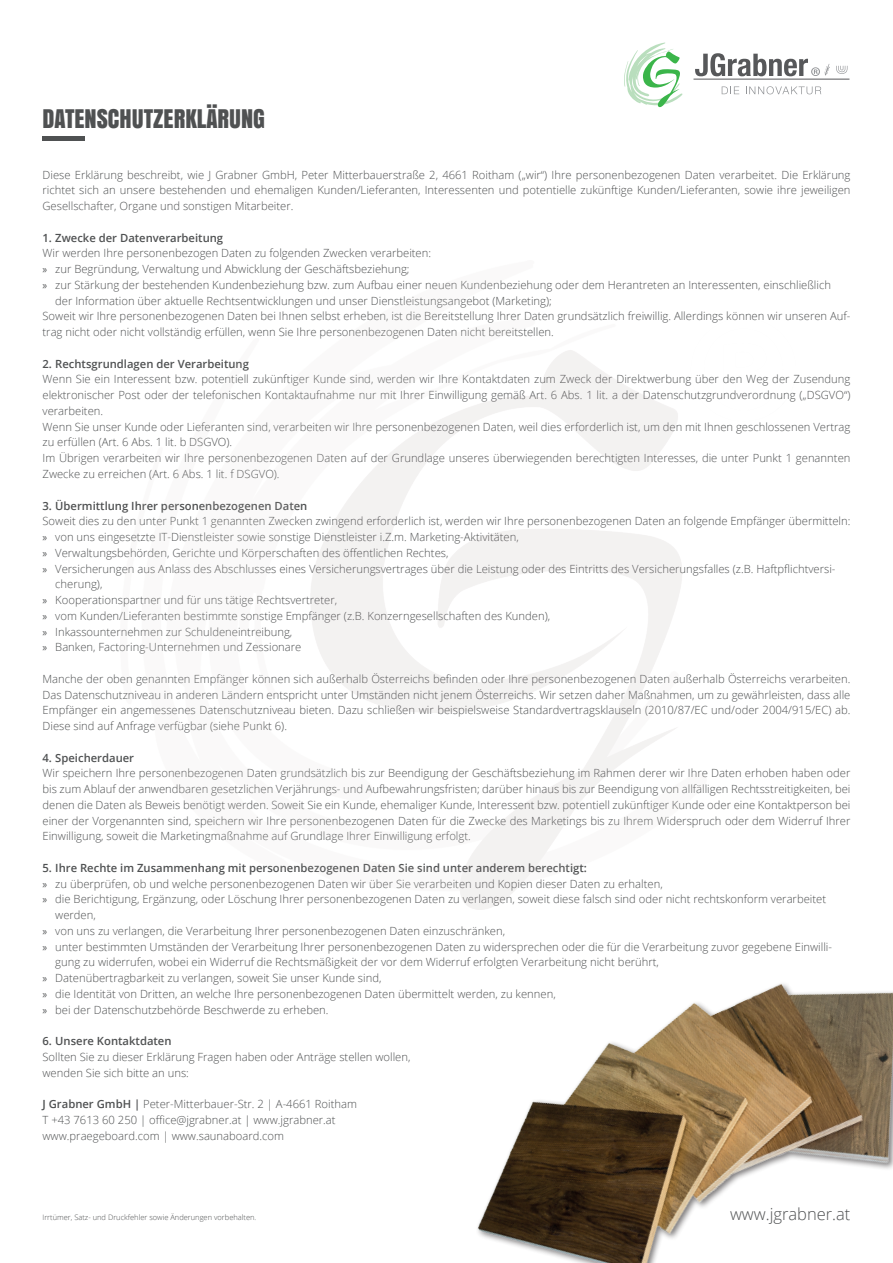
<style>
.page{position:relative;width:893px;height:1263px;background:#fff}
.page>*{position:absolute;margin:0;border:0;box-sizing:border-box;transform-origin:0 0}
.t1{font:24px "Anton";color:#4f5152}
.t2{font:300 16.5px "Open Sans";color:#4f5152}
.Fließtext_8_5_Pt{font:300 11.25px/15.8px "Open Sans";color:#4f5152}
.Fließtext_8_5_Pt-2{font:600 11.25px "Open Sans";color:#4f5152}
.t3{font:300 7.5px "Open Sans";color:#4f5152}
.s1{font-family:"Myriad Pro";font-weight:400}
.s2{font-weight:600}
</style>
<div class="page">
<div style="left:43px;top:136px;width:42px;height:5px;background:#4f5152"></div>
<svg style="left:722px;top:86px;width:17px;height:8px"></svg>
<svg style="left:746px;top:86px;width:75px;height:8px"></svg>
<svg style="left:624px;top:43px;width:58px;height:64px"></svg>
<hr style="left:693px;top:79px;width:156px;height:1px;background:#57585a">
<svg style="left:836px;top:66px;width:11px;height:8px"></svg>
<svg style="left:695px;top:53px;width:135px;height:23px"></svg>
<img style="left:471px;top:908px;width:422px;height:355px">
<p class="t1" style="left:43px;top:100px;width:224px">DATENSCHUTZERKLÄRUNG</p>
<p class="Fließtext_8_5_Pt" style="left:43px;top:166px;width:809px;text-align:justify">Diese Erklärung beschreibt, wie J Grabner GmbH, Peter Mitterbauerstraße 2, 4661 Roitham („wir“) Ihre personenbezogenen Daten verarbeitet. Die Erklärung richtet sich an unsere bestehenden und ehemaligen Kunden/Lieferanten, Interessenten und potentielle zukünftige Kunden/Lieferanten, sowie ihre jeweiligen Gesellschafter, Organe und sonstigen Mitarbeiter.</p>
<p class="Fließtext_8_5_Pt-2" style="left:43px;top:230px;width:182px">1. Zwecke der Datenverarbeitung</p>
<p class="Fließtext_8_5_Pt" style="left:43px;top:245px;width:390px">Wir werden Ihre personenbezogen Daten zu folgenden Zwecken verarbeiten:</p>
<p class="Fließtext_8_5_Pt" style="left:43px;top:261px;width:369px"><span class="s1">»</span> zur Begründung, Verwaltung und Abwicklung der Geschäftsbeziehung;</p>
<p class="Fließtext_8_5_Pt" style="left:55px;top:277px;width:777px;text-indent:-13px"><span class="s1">»</span> zur Stärkung der bestehenden Kundenbeziehung bzw. zum Aufbau einer neuen Kundenbeziehung oder dem Herantreten an Interessenten, einschließlich der Information über aktuelle Rechtsentwicklungen und unser Dienstleistungsangebot (Marketing);</p>
<p class="Fließtext_8_5_Pt" style="left:43px;top:308px;width:809px">Soweit wir Ihre personenbezogenen Daten bei Ihnen selbst erheben, ist die Bereitstellung Ihrer Daten grundsätzlich freiwillig. Allerdings können wir unseren Auf&shy;trag nicht oder nicht vollständig erfüllen, wenn Sie Ihre personenbezogenen Daten nicht bereitstellen.</p>
<p class="Fließtext_8_5_Pt-2" style="left:43px;top:356px;width:208px">2. Rechtsgrundlagen der Verarbeitung</p>
<p class="Fließtext_8_5_Pt" style="left:43px;top:371px;width:809px;text-align:justify">Wenn Sie ein Interessent bzw. potentiell zukünftiger Kunde sind, werden wir Ihre Kontaktdaten zum Zweck der Direktwerbung über den Weg der Zusendung elektronischer Post oder der telefonischen Kontaktaufnahme nur mit Ihrer Einwilligung gemäß Art. 6 Abs. 1 lit. a der Datenschutzgrundverordnung („DSGVO“) verarbeiten.</p>
<p class="Fließtext_8_5_Pt" style="left:43px;top:418px;width:809px">Wenn Sie unser Kunde oder Lieferanten sind, verarbeiten wir Ihre personenbezogenen Daten, weil dies erforderlich ist, um den mit Ihnen geschlossenen Vertrag zu erfüllen (Art. 6 Abs. 1 lit. b DSGVO).</p>
<p class="Fließtext_8_5_Pt" style="left:43px;top:450px;width:809px">Im Übrigen verarbeiten wir Ihre personenbezogenen Daten auf der Grundlage unseres überwiegenden berechtigten Interesses, die unter Punkt 1 genannten<br>Zwecke zu erreichen (Art. 6 Abs. 1 lit. f DSGVO).</p>
<p class="Fließtext_8_5_Pt-2" style="left:43px;top:498px;width:266px">3. Übermittlung Ihrer personenbezogenen Daten</p>
<p class="Fließtext_8_5_Pt" style="left:43px;top:513px;width:809px">Soweit dies zu den unter Punkt 1 genannten Zwecken zwingend erforderlich ist, werden wir Ihre personenbezogenen Daten an folgende Empfänger übermitteln:</p>
<p class="Fließtext_8_5_Pt" style="left:43px;top:529px;width:478px"><span class="s1">»</span> von uns eingesetzte IT-Dienstleister sowie sonstige Dienstleister i.Z.m. Marketing-Aktivitäten,</p>
<p class="Fließtext_8_5_Pt" style="left:43px;top:544px;width:407px"><span class="s1">»</span> Verwaltungsbehörden, Gerichte und Körperschaften des öffentlichen Rechtes,</p>
<p class="Fließtext_8_5_Pt" style="left:55px;top:560px;width:782px;text-indent:-13px"><span class="s1">»</span> Versicherungen aus Anlass des Abschlusses eines Versicherungsvertrages über die Leistung oder des Eintritts des Versicherungsfalles (z.B. Haftpflichtversi&shy;cherung),</p>
<p class="Fließtext_8_5_Pt" style="left:43px;top:592px;width:296px"><span class="s1">»</span> Kooperationspartner und für uns tätige Rechtsvertreter,</p>
<p class="Fließtext_8_5_Pt" style="left:43px;top:607px;width:509px"><span class="s1">»</span> vom Kunden/Lieferanten bestimmte sonstige Empfänger (z.B. Konzerngesellschaften des Kunden),</p>
<p class="Fließtext_8_5_Pt" style="left:43px;top:623px;width:251px"><span class="s1">»</span> Inkassounternehmen zur Schuldeneintreibung,</p>
<p class="Fließtext_8_5_Pt" style="left:43px;top:639px;width:260px"><span class="s1">»</span> Banken, Factoring-Unternehmen und Zessionare</p>
<p class="Fließtext_8_5_Pt" style="left:43px;top:670px;width:809px;text-align:justify">Manche der oben genannten Empfänger können sich außerhalb Österreichs befinden oder Ihre personenbezogenen Daten außerhalb Österreichs verarbeiten.<br>Das Datenschutzniveau in anderen Ländern entspricht unter Umständen nicht jenem Österreichs. Wir setzen daher Maßnahmen, um zu gewährleisten, dass alle Empfänger ein angemessenes Datenschutzniveau bieten. Dazu schließen wir beispielsweise Standardvertragsklauseln (2010/87/EC und/oder 2004/915/EC) ab.<br>Diese sind auf Anfrage verfügbar (siehe Punkt 6).</p>
<p class="Fließtext_8_5_Pt-2" style="left:43px;top:750px;width:93px">4. Speicherdauer</p>
<p class="Fließtext_8_5_Pt" style="left:43px;top:765px;width:809px;text-align:justify">Wir speichern Ihre personenbezogenen Daten grundsätzlich bis zur Beendigung der Geschäftsbeziehung im Rahmen derer wir Ihre Daten erhoben haben oder bis zum Ablauf der anwendbaren gesetzlichen Verjährungs- und Aufbewahrungsfristen; darüber hinaus bis zur Beendigung von allfälligen Rechtsstreitigkeiten, bei denen die Daten als Beweis benötigt werden. Soweit Sie ein Kunde, ehemaliger Kunde, Interessent bzw. potentiell zukünftiger Kunde oder eine Kontaktperson bei einer der Vorgenannten sind, speichern wir Ihre personenbezogenen Daten für die Zwecke des Marketings bis zu Ihrem Widerspruch oder dem Widerruf Ihrer Einwilligung, soweit die Marketingmaßnahme auf Grundlage Ihrer Einwilligung erfolgt.</p>
<p class="Fließtext_8_5_Pt-2" style="left:43px;top:860px;width:546px">5. Ihre Rechte im Zusammenhang mit personenbezogenen Daten Sie sind unter anderem berechtigt:</p>
<p class="Fließtext_8_5_Pt" style="left:43px;top:875px;width:622px"><span class="s1">»</span> zu überprüfen, ob und welche personenbezogenen Daten wir über Sie verarbeiten und Kopien dieser Daten zu erhalten,</p>
<p class="Fließtext_8_5_Pt" style="left:55px;top:891px;width:772px;text-indent:-13px"><span class="s1">»</span> die Berichtigung, Ergänzung, oder Löschung Ihrer personenbezogenen Daten zu verlangen, soweit diese falsch sind oder nicht rechtskonform verarbeitet werden,</p>
<p class="Fließtext_8_5_Pt" style="left:43px;top:922px;width:464px"><span class="s1">»</span> von uns zu verlangen, die Verarbeitung Ihrer personenbezogenen Daten einzuschränken,</p>
<p class="Fließtext_8_5_Pt" style="left:55px;top:938px;width:778px;text-indent:-13px"><span class="s1">»</span> unter bestimmten Umständen der Verarbeitung Ihrer personenbezogenen Daten zu widersprechen oder die für die Verarbeitung zuvor gegebene Einwilli&shy;gung zu widerrufen, wobei ein Widerruf die Rechtsmäßigkeit der vor dem Widerruf erfolgten Verarbeitung nicht berührt,</p>
<p class="Fließtext_8_5_Pt" style="left:43px;top:970px;width:340px"><span class="s1">»</span> Datenübertragbarkeit zu verlangen, soweit Sie unser Kunde sind,</p>
<p class="Fließtext_8_5_Pt" style="left:43px;top:985px;width:515px"><span class="s1">»</span> die Identität von Dritten, an welche Ihre personenbezogenen Daten übermittelt werden, zu kennen,</p>
<p class="Fließtext_8_5_Pt" style="left:43px;top:1001px;width:288px"><span class="s1">»</span> bei der Datenschutzbehörde Beschwerde zu erheben.</p>
<p class="Fließtext_8_5_Pt-2" style="left:43px;top:1033px;width:131px">6. Unsere Kontaktdaten</p>
<p class="Fließtext_8_5_Pt" style="left:43px;top:1048px;width:369px">Sollten Sie zu dieser Erklärung Fragen haben oder Anträge stellen wollen,</p>
<p class="Fließtext_8_5_Pt" style="left:43px;top:1064px;width:148px">wenden Sie sich bitte an uns:</p>
<p class="Fließtext_8_5_Pt" style="left:43px;top:1096px;width:316px"><span class="s2">J Grabner GmbH |</span> Peter-Mitterbauer-Str. 2 | A-4661 Roitham</p>
<p class="Fließtext_8_5_Pt" style="left:43px;top:1111px;width:295px">T +43 7613 60 250 | office@jgrabner.at | www.jgrabner.at</p>
<p class="Fließtext_8_5_Pt" style="left:43px;top:1127px;width:243px">www.praegeboard.com | www.saunaboard.com</p>
<p class="t3" style="left:43px;top:1212px;width:215px">Irrtümer, Satz- und Druckfehler sowie Änderungen vorbehalten.</p>
<p class="t2" style="left:730px;top:1203px;width:122px">www.jgrabner.at</p>
</div>
